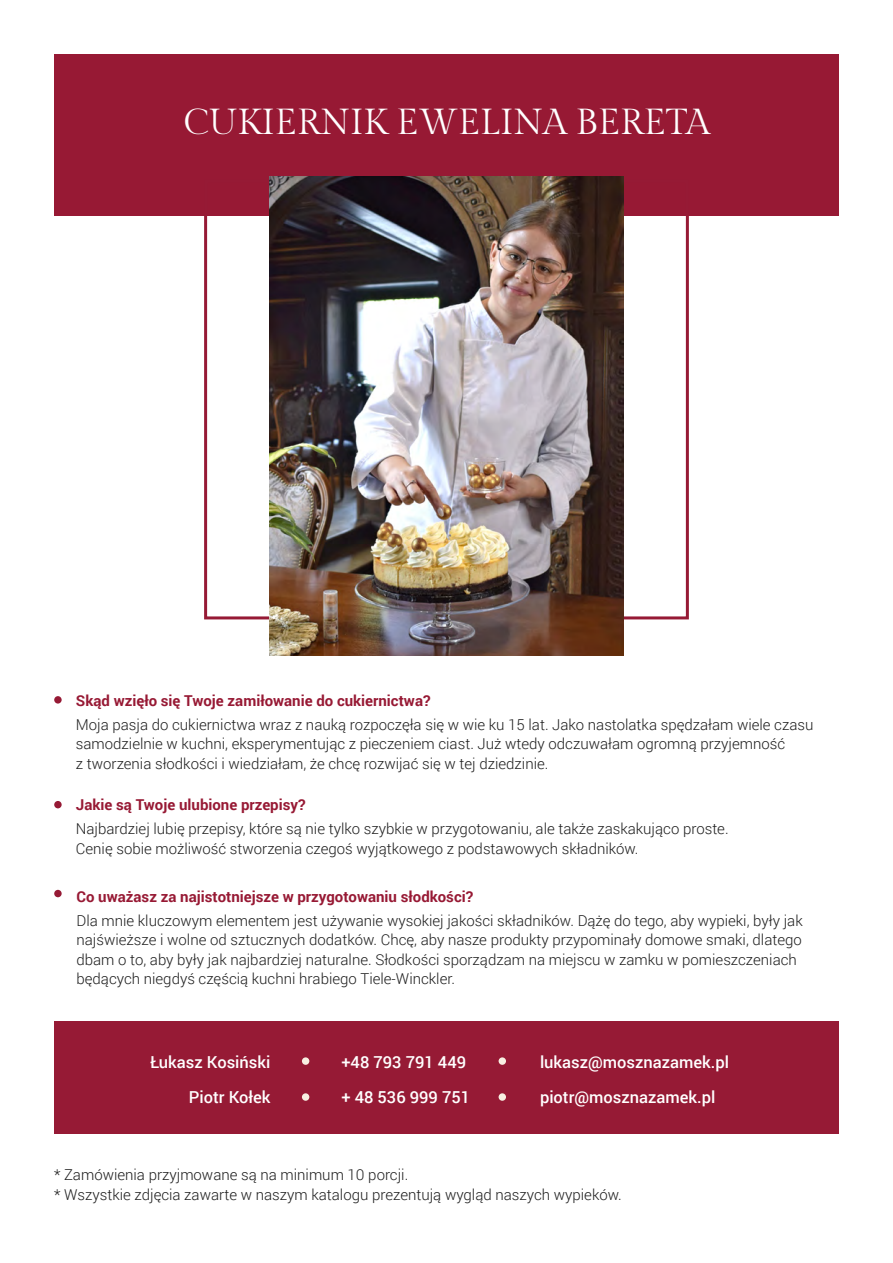
<style>
.page{position:relative;width:893px;height:1263px;background:#fff}
.page>*{position:absolute;margin:0;border:0;box-sizing:border-box;transform-origin:0 0}
.t1{font:36px "Gilda Display";color:#fff}
.t2{font:500 16.5px/35.5px "Roboto";color:#fff}
.t3{font:300 15px/19.5px "Roboto";color:#1d1d1d}
.t4{font:700 15px "Roboto";color:#971934}
</style>
<div class="page">
<div style="left:54px;top:1021px;width:785px;height:113px;background:#961a35"></div>
<div style="left:54px;top:54px;width:785px;height:161px;background:#971934"></div>
<div style="left:204px;top:180px;width:485px;height:439px;border:3px solid #961a35"></div>
<img style="left:270px;top:177px;width:353px;height:479px">
<div style="left:54px;top:696px;width:8px;height:7px;background:#961a35;border-radius:50%"></div>
<div style="left:54px;top:801px;width:8px;height:7px;background:#961a35;border-radius:50%"></div>
<div style="left:54px;top:890px;width:8px;height:7px;background:#961a35;border-radius:50%"></div>
<div style="left:302px;top:1057px;width:7px;height:8px;background:#f8efe2;border-radius:50%"></div>
<div style="left:499px;top:1057px;width:7px;height:8px;background:#f8efe2;border-radius:50%"></div>
<div style="left:302px;top:1093px;width:7px;height:8px;background:#f8efe2;border-radius:50%"></div>
<div style="left:499px;top:1093px;width:7px;height:8px;background:#f8efe2;border-radius:50%"></div>
<h1 class="t1" style="left:183px;top:99px;width:528px">CUKIERNIK EWELINA BERETA</h1>
<p class="t4" style="left:76px;top:690px;width:356px">Skąd wzięło się Twoje zamiłowanie do cukiernictwa?</p>
<p class="t3" style="left:76px;top:714px;width:739px">Moja pasja do cukiernictwa wraz z nauką rozpoczęła się w wie ku 15 lat. Jako nastolatka spędzałam wiele czasu samodzielnie w kuchni, eksperymentując z pieczeniem ciast. Już wtedy odczuwałam ogromną przyjemność<br>z tworzenia słodkości i wiedziałam, że chcę rozwijać się w tej dziedzinie.</p>
<p class="t4" style="left:76px;top:794px;width:231px">Jakie są Twoje ulubione przepisy?</p>
<p class="t3" style="left:76px;top:818px;width:654px">Najbardziej lubię przepisy, które są nie tylko szybkie w przygotowaniu, ale także zaskakująco proste.<br>Cenię sobie możliwość stworzenia czegoś wyjątkowego z podstawowych składników.</p>
<p class="t4" style="left:77px;top:885px;width:398px">Co uważasz za najistotniejsze w przygotowaniu słodkości?</p>
<p class="t3" style="left:77px;top:910px;width:728px">Dla mnie kluczowym elementem jest używanie wysokiej jakości składników. Dążę do tego, aby wypieki, były jak najświeższe i wolne od sztucznych dodatków. Chcę, aby nasze produkty przypominały domowe smaki, dlatego dbam o to, aby były jak najbardziej naturalne. Słodkości sporządzam na miejscu w zamku w pomieszczeniach będących niegdyś częścią kuchni hrabiego Tiele-Winckler.</p>
<p class="t2" style="left:150px;top:1043px;width:121px;text-align:right">Łukasz Kosiński<br>Piotr Kołek</p>
<p class="t2" style="left:341px;top:1043px;width:130px">+48 793 791 449 + 48 536 999 751</p>
<p class="t2" style="left:540px;top:1043px;width:191px">lukasz@mosznazamek.pl piotr@mosznazamek.pl</p>
<p class="t3" style="left:54px;top:1165px;width:569px">* Zamówienia przyjmowane są na minimum 10 porcji.<br>* Wszystkie zdjęcia zawarte w naszym katalogu prezentują wygląd naszych wypieków.</p>
</div>
